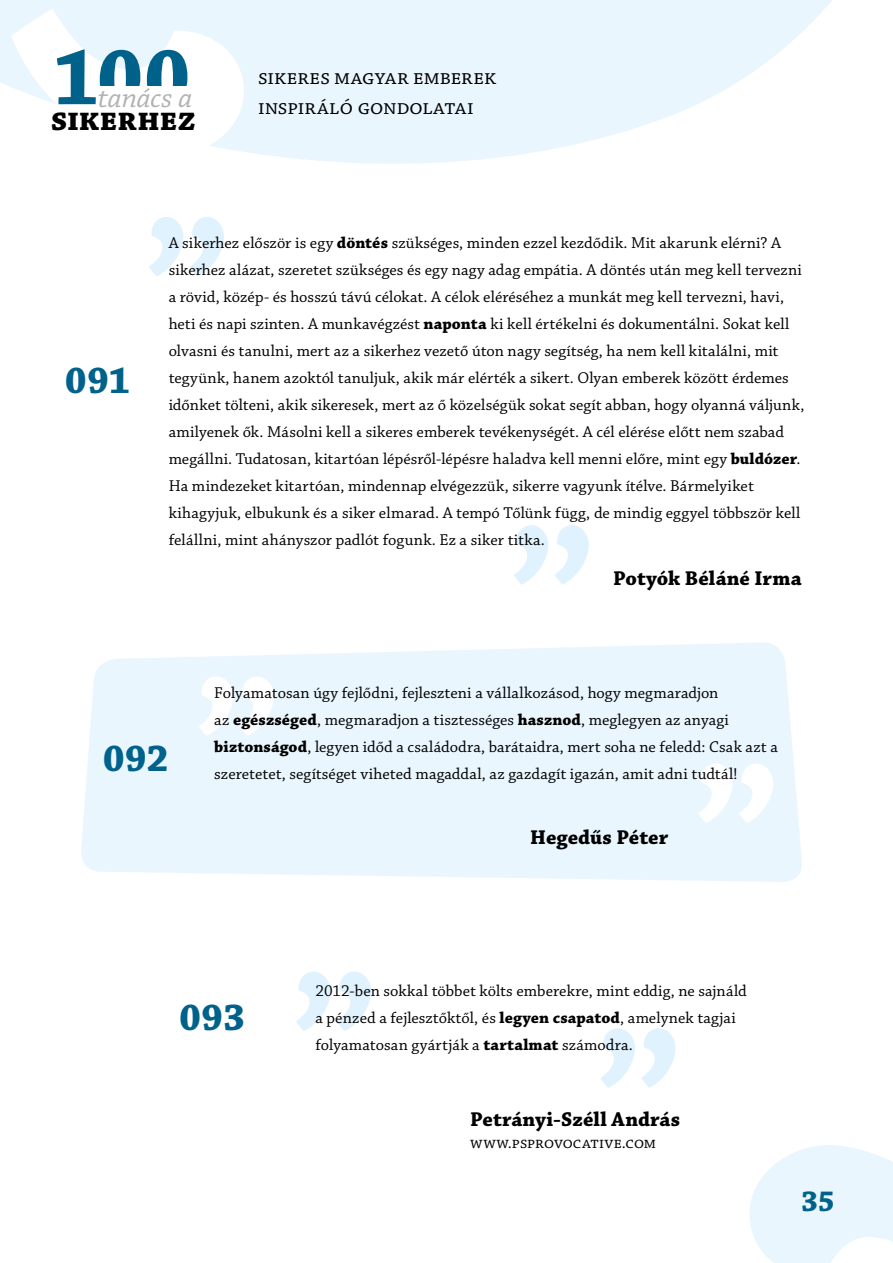
<style>
.page{position:relative;width:893px;height:1263px;background:#fff}
.page>*{position:absolute;margin:0;border:0;box-sizing:border-box;transform-origin:0 0}
.t1{font:700 83.25px "Chaparral Pro";color:#00628b}
.t2{font:700 39px "Chaparral Pro";color:#00628b}
.t3{font:700 33px "Chaparral Pro";letter-spacing:.005em;color:#000}
.t4{font:italic 30.15px "Chaparral Pro";letter-spacing:-.005em;color:#b3b2b2}
.t5{font:700 30px "Chaparral Pro";color:#00628b}
.t6{font:21.75px/30px "Chaparral Pro";letter-spacing:.005em;color:#000}
.t7{font:700 21px "Chaparral Pro";color:#000}
.t8{font:16.5px/27px "Chaparral Pro";color:#000}
.s1{font-weight:700}
</style>
<div class="page">
<svg style="left:0;top:0;width:832px;height:164px;fill:#eaf6fe"></svg>
<svg style="left:750px;top:1145px;width:143px;height:118px"></svg>
<svg style="left:11px;top:9px;width:236px;height:151px"></svg>
<div style="left:98px;top:86px;width:102px;height:26px;background:#fff"></div>
<svg style="left:81px;top:642px;width:721px;height:240px;fill:#eaf6fe"></svg>
<svg style="left:199px;top:676px;width:75px;height:60px"></svg>
<svg style="left:698px;top:764px;width:75px;height:59px"></svg>
<svg style="left:149px;top:217px;width:75px;height:59px"></svg>
<svg style="left:514px;top:525px;width:75px;height:60px"></svg>
<svg style="left:296px;top:972px;width:75px;height:59px"></svg>
<svg style="left:600px;top:1028px;width:75px;height:60px"></svg>
<h1 class="t1" style="left:53px;top:29px;width:139px">100</h1>
<h3 class="t4" style="left:98px;top:81px;width:96px">tanács a</h3>
<h3 class="t3" style="left:51px;top:100px;width:147px">sikerhez</h3>
<h3 class="t6" style="left:258px;top:63px;width:240px">sikeres magyar emberek inspiráló gondolatai</h3>
<h2 class="t2" style="left:65px;top:357px;width:67px">091</h2>
<p class="t8" style="left:169px;top:230px;width:637px">A sikerhez először is egy <span class="s1">döntés</span> szükséges, minden ezzel kezdődik. Mit akarunk elérni? A sikerhez alázat, szeretet szükséges és egy nagy adag empátia. A döntés után meg kell tervezni a rövid, közép- és hosszú távú célokat. A célok eléréséhez a munkát meg kell tervezni, havi, heti és napi szinten. A munkavégzést <span class="s1">naponta</span> ki kell értékelni és dokumentálni. Sokat kell olvasni és tanulni, mert az a sikerhez vezető úton nagy segítség, ha nem kell kitalálni, mit tegyünk, hanem azoktól tanuljuk, akik már elérték a sikert. Olyan emberek között érdemes időnket tölteni, akik sikeresek, mert az ő közelségük sokat segít abban, hogy olyanná váljunk, amilyenek ők. Másolni kell a sikeres emberek tevékenységét. A cél elérése előtt nem szabad megállni. Tudatosan, kitartóan lépésről-lépésre haladva kell menni előre, mint egy <span class="s1">buldózer</span>.<br>Ha mindezeket kitartóan, mindennap elvégezzük, sikerre vagyunk ítélve. Bármelyiket kihagyjuk, elbukunk és a siker elmarad. A tempó Tőlünk függ, de mindig eggyel többször kell felállni, mint ahányszor padlót fogunk. Ez a siker titka.</p>
<p class="t7" style="left:613px;top:566px;width:190px">Potyók Béláné Irma</p>
<h2 class="t2" style="left:103px;top:736px;width:67px">092</h2>
<p class="t8" style="left:214px;top:680px;width:565px">Folyamatosan úgy fejlődni, fejleszteni a vállalkozásod, hogy megmaradjon<br>az <span class="s1">egészséged</span>, megmaradjon a tisztességes <span class="s1">hasznod</span>, meglegyen az anyagi <span class="s1">biztonságod</span>, legyen időd a családodra, barátaidra, mert soha ne feledd: Csak azt a szeretetet, segítséget viheted magaddal, az gazdagít igazán, amit adni tudtál!</p>
<p class="t7" style="left:530px;top:825px;width:140px">Hegedűs Péter</p>
<h2 class="t2" style="left:179px;top:994px;width:67px">093</h2>
<p class="t8" style="left:315px;top:978px;width:433px">2012-ben sokkal többet költs emberekre, mint eddig, ne sajnáld a pénzed a fejlesztőktől, és <span class="s1">legyen csapatod</span>, amelynek tagjai folyamatosan gyártják a <span class="s1">tartalmat</span> számodra.</p>
<p class="t7" style="left:470px;top:1107px;width:211px">Petrányi-Széll András</p>
<p class="t8" style="left:470px;top:1130px;width:187px">www.psprovocative.com</p>
<h3 class="t5" style="left:801px;top:1184px;width:35px">35</h3>
</div>
